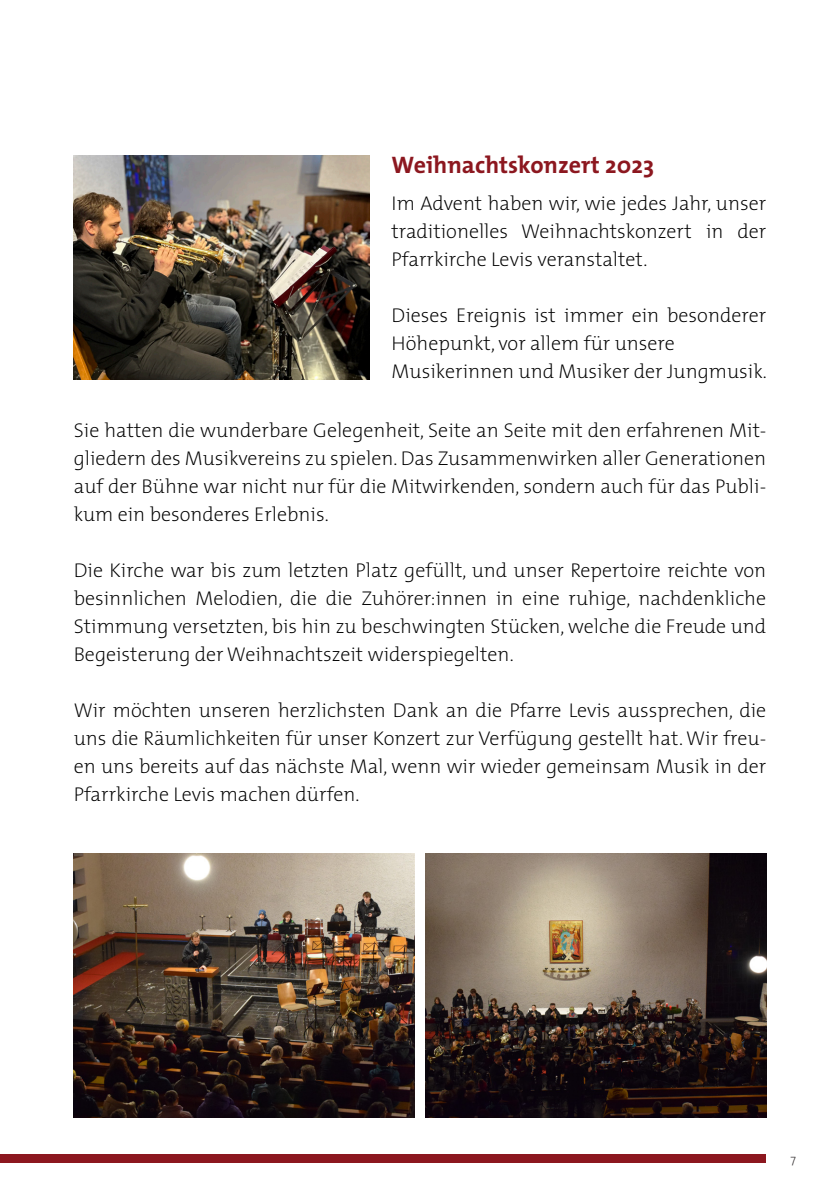
<style>
.page{position:relative;width:840px;height:1191px;background:#fff}
.page>*{position:absolute;margin:0;border:0;box-sizing:border-box;transform-origin:0 0}
.t1{font:700 24px "The Mix";color:#8c171f}
.t2{font:200 20px/28px "The Mix";color:#000001;text-align:justify}
.t3{font:200 12px "The Mix";color:#231f20}
</style>
<div class="page">
<div style="left:0;top:1154px;width:765px;height:8px;background:#8c171f"></div>
<img style="left:74px;top:155px;width:295px;height:225px">
<img style="left:74px;top:854px;width:340px;height:263px">
<img style="left:425px;top:854px;width:340px;height:263px">
<p class="t1" style="left:391px;top:144px;width:264px">Weihnachtskonzert 2023</p>
<p class="t2" style="left:391px;top:189px;width:376px">Im Advent haben wir, wie jedes Jahr, unser traditionelles Weihnachtskonzert in der Pfarrkirche Levis veranstaltet.</p>
<p class="t2" style="left:391px;top:301px;width:376px">Dieses Ereignis ist immer ein besonderer<br>Höhepunkt, vor allem für unsere</p>
<p class="t2" style="left:391px;top:357px;width:376px">Musikerinnen und Musiker der Jungmusik.</p>
<p class="t2" style="left:74px;top:416px;width:693px">Sie hatten die wunderbare Gelegenheit, Seite an Seite mit den erfahrenen Mit&shy;gliedern des Musikvereins zu spielen. Das Zusammenwirken aller Generationen auf der Bühne war nicht nur für die Mitwirkenden, sondern auch für das Publi&shy;kum ein besonderes Erlebnis.</p>
<p class="t2" style="left:74px;top:556px;width:693px">Die Kirche war bis zum letzten Platz gefüllt, und unser Repertoire reichte von besinnlichen Melodien, die die Zuhörer:innen in eine ruhige, nachdenkliche Stimmung versetzten, bis hin zu beschwingten Stücken, welche die Freude und Begeisterung der Weihnachtszeit widerspiegelten.</p>
<p class="t2" style="left:74px;top:696px;width:693px">Wir möchten unseren herzlichsten Dank an die Pfarre Levis aussprechen, die uns die Räumlichkeiten für unser Konzert zur Verfügung gestellt hat. Wir freu&shy;en uns bereits auf das nächste Mal, wenn wir wieder gemeinsam Musik in der Pfarrkirche Levis machen dürfen.</p>
<p class="t3" style="left:790px;top:1148px;width:7px">7</p>
</div>
